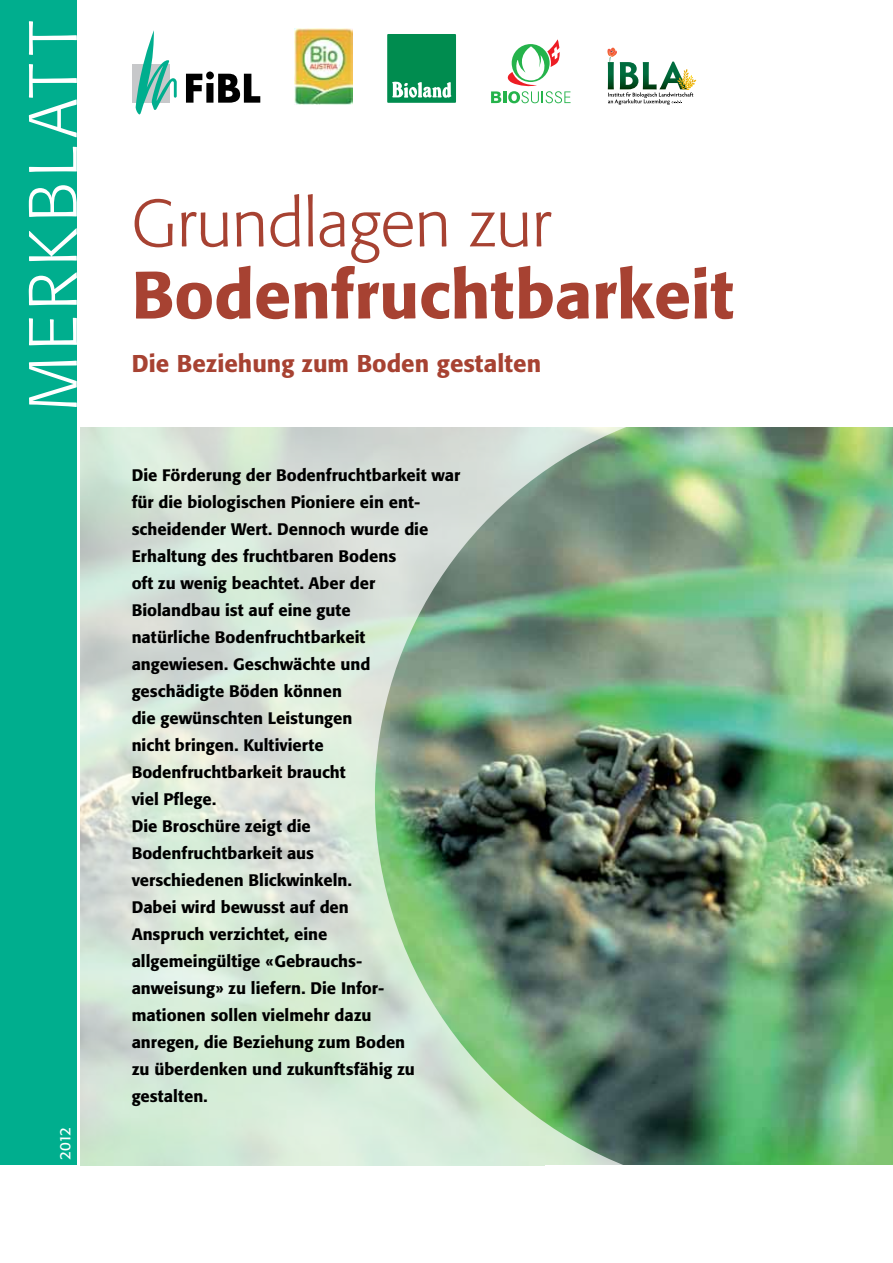
<style>
.page{position:relative;width:893px;height:1263px;background:#fff}
.page>*{position:absolute;margin:0;border:0;box-sizing:border-box;transform-origin:0 0}
.t1{font:300 67.5px "Formata BQ";letter-spacing:.09em;color:#fff}
.t2{font:500 66px "Formata BQ";color:#a74232}
.t3{font:300 66px "Formata BQ";color:#a74232}
.t4{font:500 24px "Formata BQ";color:#a74232}
.t5{font:500 16.5px/27px "Formata BQ";color:#000}
.t6{font:15px "Formata BQ";color:#fff}
</style>
<div class="page">
<div style="left:0;top:0;width:77px;height:1165px;background:#00ae8e"></div>
<div style="left:387px;top:34px;width:69px;height:69px;background:#008c4f"></div>
<svg style="left:392px;top:81px;width:59px;height:17px"></svg>
<svg style="left:491px;top:39px;width:80px;height:64px"></svg>
<div style="left:132px;top:65px;width:38px;height:38px;background:#c7c8ca"></div>
<svg style="left:135px;top:30px;width:42px;height:84px"></svg>
<svg style="left:186px;top:71px;width:74px;height:32px"></svg>
<img style="left:295px;top:28px;width:57px;height:76px">
<svg style="left:607px;top:47px;width:89px;height:58px"></svg>
<img style="left:375px;top:427px;width:518px;height:739px">
<div style="left:545px;top:1165px;width:348px;height:40px;background:#fff"></div>
<h1 class="t1" style="left:14px;top:411px;width:391px;rotate:-90deg">MERKBLATT</h1>
<p class="t6" style="left:56px;top:1160px;width:34px;rotate:-90deg">2012</p>
<h2 class="t3" style="left:132px;top:185px;width:421px">Grundlagen zur</h2>
<h2 class="t2" style="left:132px;top:255px;width:603px">Bodenfruchtbarkeit</h2>
<h3 class="t4" style="left:132px;top:349px;width:411px">Die Beziehung zum Boden gestalten</h3>
<p class="t5" style="left:132px;top:462px;width:330px">Die Förderung der Bodenfruchtbarkeit war für die biologischen Pioniere ein ent&shy;scheidender Wert. Dennoch wurde die<br>Erhaltung des fruchtbaren Bodens<br>oft zu wenig beachtet. Aber der<br>Biolandbau ist auf eine gute<br>natürliche Bodenfruchtbarkeit angewiesen. Geschwächte und geschädigte Böden können<br>die gewünschten Leistungen<br>nicht bringen. Kultivierte<br>Bodenfruchtbarkeit braucht<br>viel Pflege.<br>Die Broschüre zeigt die<br>Bodenfruchtbarkeit aus<br>verschiedenen Blickwinkeln.<br>Dabei wird bewusst auf den<br>Anspruch verzichtet, eine allgemeingültige «Gebrauchs-<br>anweisung» zu liefern. Die Infor&shy;mationen sollen vielmehr dazu<br>anregen, die Beziehung zum Boden<br>zu überdenken und zukunftsfähig zu gestalten.</p>
</div>
